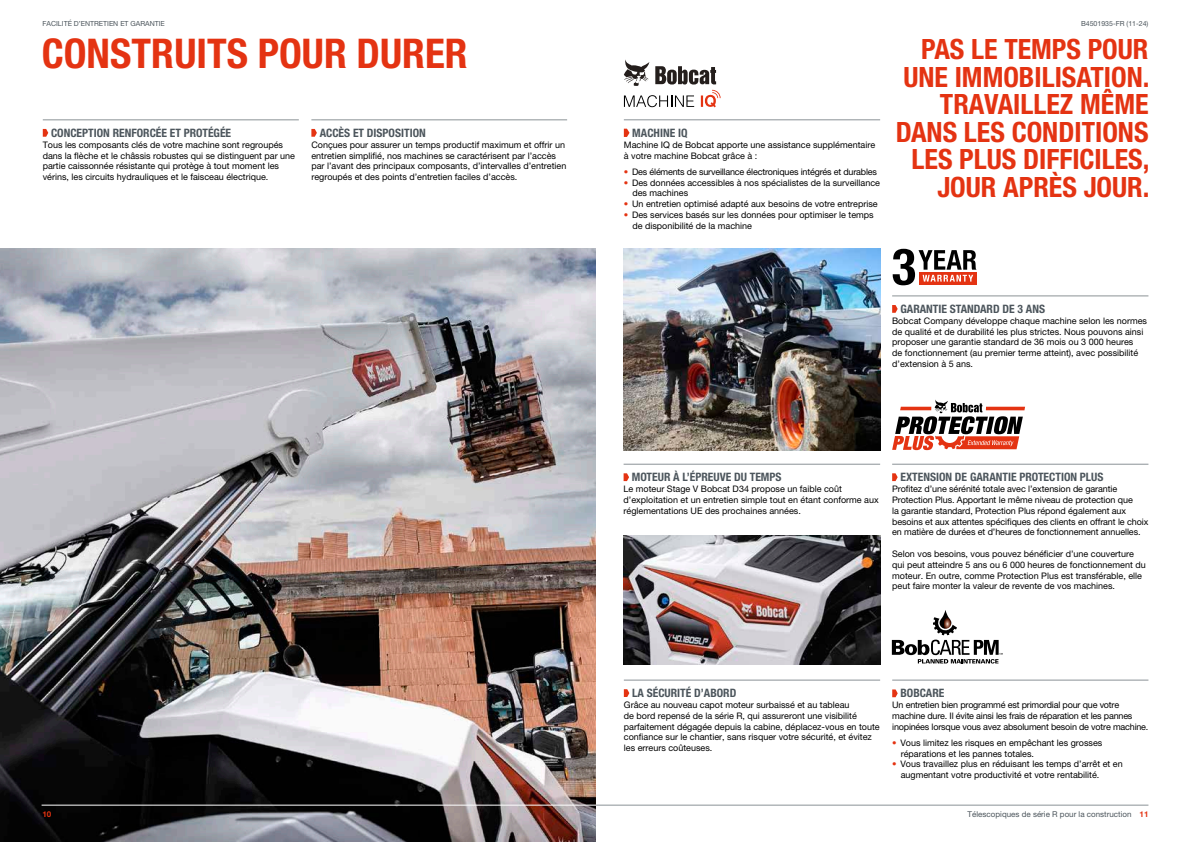
<style>
.page{position:relative;width:1191px;height:842px;background:#fff}
.page>*{position:absolute;margin:0;border:0;box-sizing:border-box;transform-origin:0 0}
.t1{font:700 condensed 41px "Helvetica Neue LT Pro";color:#e43312}
.t2{font:700 condensed 28px/27.6px "Helvetica Neue LT Pro";color:#e43312;text-align:right}
.t3{font:700 condensed 11.6px "Helvetica Neue LT Pro";color:#4c555c}
.t4{font:9px/10.8px "Helvetica Neue LT Pro";color:#000}
.t5{font:9px/10.8px "Helvetica Neue LT Pro";letter-spacing:-.02em;color:#000}
.t6{font:8px "Helvetica Neue LT Pro";color:#4c555c}
.t7{font:700 8px "Helvetica Neue LT Pro";color:#e43312}
.t8{font:7px "Helvetica Neue LT Pro";color:#4c555c}
.s1{font-weight:700;color:#e43312}
</style>
<div class="page">
<img style="left:624px;top:535px;width:256px;height:129px">
<img style="left:624px;top:249px;width:256px;height:201px">
<hr style="left:595px;top:805px;width:553px;height:1px;background:#8b9296">
<img style="left:0;top:249px;width:595px;height:593px">
<svg style="left:892px;top:399px;width:133px;height:51px"></svg>
<svg style="left:892px;top:249px;width:84px;height:36px"></svg>
<svg style="left:892px;top:610px;width:110px;height:53px"></svg>
<svg style="left:624px;top:59px;width:96px;height:48px"></svg>
<hr style="left:43px;top:120px;width:256px;height:1px;background:#8b9296">
<svg style="left:43px;top:129px;width:5px;height:8px"></svg>
<hr style="left:311px;top:120px;width:256px;height:1px;background:#8b9296">
<svg style="left:311px;top:129px;width:6px;height:8px"></svg>
<hr style="left:892px;top:296px;width:256px;height:1px;background:#8b9296">
<svg style="left:892px;top:305px;width:5px;height:8px"></svg>
<hr style="left:623px;top:464px;width:257px;height:1px;background:#8b9296">
<svg style="left:623px;top:473px;width:6px;height:8px"></svg>
<hr style="left:892px;top:464px;width:256px;height:1px;background:#8b9296">
<svg style="left:892px;top:473px;width:5px;height:8px"></svg>
<hr style="left:892px;top:680px;width:256px;height:1px;background:#8b9296">
<svg style="left:892px;top:689px;width:5px;height:8px"></svg>
<hr style="left:624px;top:120px;width:256px;height:1px;background:#8b9296">
<svg style="left:624px;top:129px;width:5px;height:8px"></svg>
<hr style="left:42px;top:805px;width:554px;height:1px;background:#fff">
<hr style="left:624px;top:680px;width:256px;height:1px;background:#8b9296">
<svg style="left:624px;top:689px;width:5px;height:8px"></svg>
<p class="t8" style="left:43px;top:19px;width:124px">FACILITÉ D’ENTRETIEN ET GARANTIE</p>
<h1 class="t1" style="left:42px;top:29px;width:427px">CONSTRUITS POUR DURER</h1>
<p class="t3" style="left:51px;top:126px;width:182px">CONCEPTION RENFORCÉE ET PROTÉGÉE</p>
<p class="t4" style="left:43px;top:139px;width:254px">Tous les composants clés de votre machine sont regroupés dans la flèche et le châssis robustes qui se distinguent par une partie caissonnée résistante qui protège à tout moment les vérins, les circuits hydrauliques et le faisceau électrique.</p>
<p class="t3" style="left:320px;top:126px;width:108px">ACCÈS ET DISPOSITION</p>
<p class="t4" style="left:311px;top:139px;width:256px">Conçues pour assurer un temps productif maximum et offrir un entretien simplifié, nos machines se caractérisent par l’accès par l’avant des principaux composants, d’intervalles d’entretien regroupés et des points d’entretien faciles d’accès.</p>
<p class="t7" style="left:43px;top:809px;width:10px">10</p>
<p class="t3" style="left:632px;top:126px;width:57px">MACHINE IQ</p>
<p class="t4" style="left:624px;top:139px;width:253px">Machine IQ de Bobcat apporte une assistance supplémentaire à votre machine Bobcat grâce à :</p>
<p class="t5" style="left:624px;top:166px;width:255px"><span class="s1">•</span> Des éléments de surveillance électroniques intégrés et durables</p>
<p class="t4" style="left:632px;top:177px;width:249px;text-indent:-9px"><span class="s1">•</span> Des données accessibles à nos spécialistes de la surveillance des machines</p>
<p class="t4" style="left:624px;top:198px;width:255px"><span class="s1">•</span> Un entretien optimisé adapté aux besoins de votre entreprise</p>
<p class="t4" style="left:632px;top:209px;width:243px;text-indent:-9px"><span class="s1">•</span> Des services basés sur les données pour optimiser le temps de disponibilité de la machine</p>
<p class="t8" style="left:1081px;top:19px;width:69px">B4501935-FR (11-24)</p>
<h2 class="t2" style="left:896px;top:35px;width:255px">PAS LE TEMPS POUR<br>UNE IMMOBILISATION.<br>TRAVAILLEZ MÊME<br>DANS LES CONDITIONS<br>LES PLUS DIFFICILES,<br>JOUR APRÈS JOUR.</h2>
<p class="t3" style="left:900px;top:302px;width:146px">GARANTIE STANDARD DE 3 ANS</p>
<p class="t4" style="left:892px;top:315px;width:256px">Bobcat Company développe chaque machine selon les normes de qualité et de durabilité les plus strictes. Nous pouvons ainsi proposer une garantie standard de 36 mois ou 3 000 heures<br>de fonctionnement (au premier terme atteint), avec possibilité d’extension à 5 ans.</p>
<p class="t3" style="left:632px;top:470px;width:151px">MOTEUR À L’ÉPREUVE DU TEMPS</p>
<p class="t4" style="left:623px;top:483px;width:257px">Le moteur Stage V Bobcat D34 propose un faible coût d’exploitation et un entretien simple tout en étant conforme aux réglementations UE des prochaines années.</p>
<p class="t3" style="left:900px;top:470px;width:205px">EXTENSION DE GARANTIE PROTECTION PLUS</p>
<p class="t4" style="left:892px;top:483px;width:258px">Profitez d’une sérénité totale avec l’extension de garantie Protection Plus. Apportant le même niveau de protection que<br>la garantie standard, Protection Plus répond également aux besoins et aux attentes spécifiques des clients en offrant le choix en matière de durées et d’heures de fonctionnement annuelles.</p>
<p class="t4" style="left:892px;top:548px;width:255px">Selon vos besoins, vous pouvez bénéficier d’une couverture qui peut atteindre 5 ans ou 6 000 heures de fonctionnement du moteur. En outre, comme Protection Plus est transférable, elle peut faire monter la valeur de revente de vos machines.</p>
<p class="t3" style="left:632px;top:686px;width:106px">LA SÉCURITÉ D’ABORD</p>
<p class="t4" style="left:624px;top:699px;width:257px">Grâce au nouveau capot moteur surbaissé et au tableau<br>de bord repensé de la série R, qui assureront une visibilité parfaitement dégagée depuis la cabine, déplacez-vous en toute confiance sur le chantier, sans risquer votre sécurité, et évitez les erreurs coûteuses.</p>
<p class="t3" style="left:900px;top:686px;width:45px">BOBCARE</p>
<p class="t5" style="left:892px;top:699px;width:258px">Un entretien bien programmé est primordial pour que votre machine dure. Il évite ainsi les frais de réparation et les pannes inopinées lorsque vous avez absolument besoin de votre machine.</p>
<p class="t4" style="left:900px;top:737px;width:203px;text-indent:-9px"><span class="s1">•</span> Vous limitez les risques en empêchant les grosses réparations et les pannes totales.</p>
<p class="t4" style="left:900px;top:759px;width:223px;text-indent:-9px"><span class="s1">•</span> Vous travaillez plus en réduisant les temps d’arrêt et en augmentant votre productivité et votre rentabilité.</p>
<p class="t6" style="left:967px;top:810px;width:182px">Télescopiques de série R pour la construction <span class="s1">11</span></p>
</div>
